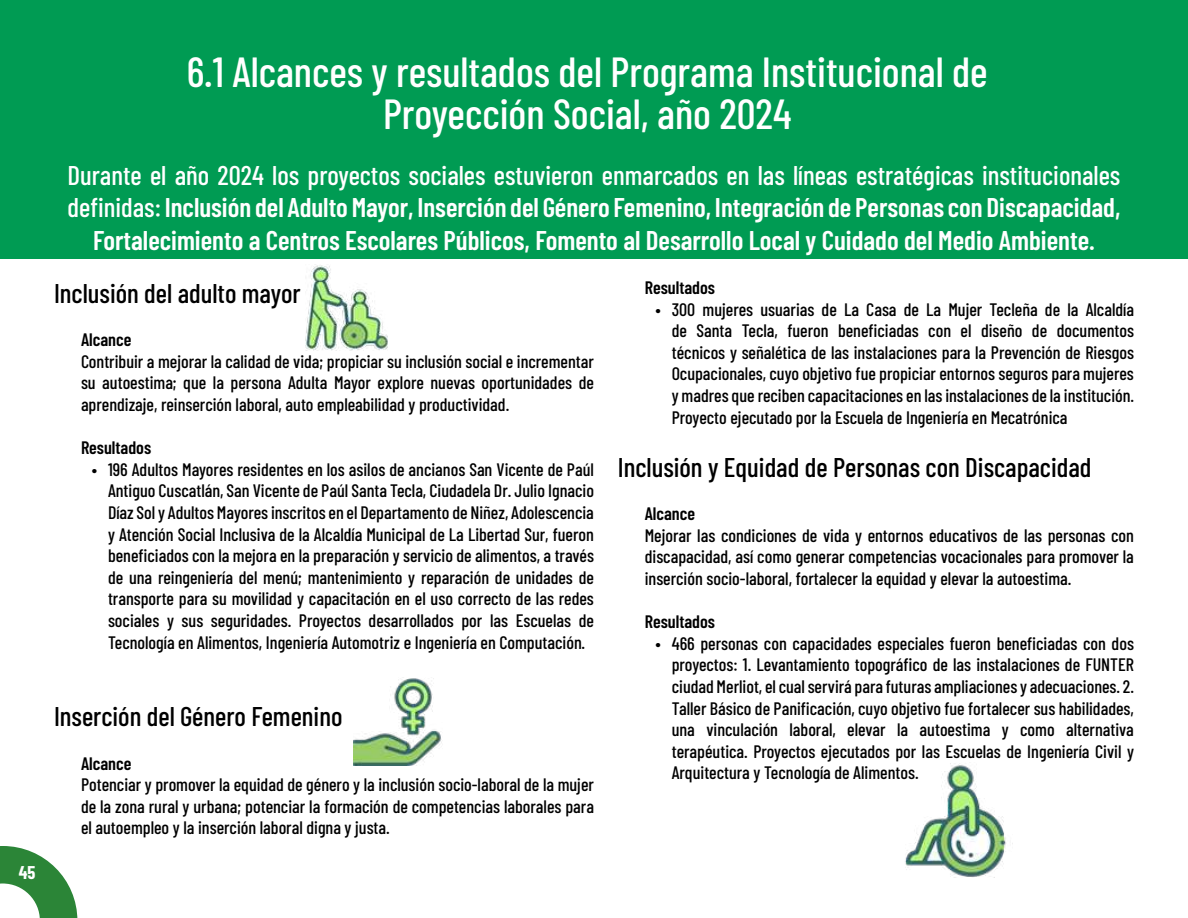
<style>
.page{position:relative;width:1188px;height:918px;background:#fff}
.page>*{position:absolute;margin:0;border:0;box-sizing:border-box;transform-origin:0 0}
.t1{font:500 42px/42px "Barlow Condensed";color:#fff;text-align:center}
.t2{font:600 27px/32.4px "Barlow Condensed";color:#fff;text-align:center}
.t3{font:500 27px "Barlow Condensed";color:#000}
.t4{font:500 18px/21.6px "Barlow Condensed";color:#000;text-align:justify}
.t5{font:600 18px "Barlow Condensed";color:#000}
.t6{font:700 18px "Barlow Condensed";color:#fff}
.s1{font-weight:500}
</style>
<div class="page">
<svg style="left:0;top:846px;width:77px;height:72px"></svg>
<div style="left:0;top:0;width:1188px;height:258px;background:#009b53"></div>
<img style="left:306px;top:264px;width:82px;height:86px">
<img style="left:353px;top:678px;width:89px;height:87px">
<img style="left:905px;top:763px;width:101px;height:114px">
<p class="t6" style="left:19px;top:860px;width:18px">45</p>
<h1 class="t1" style="left:187px;top:48px;width:803px">6.1 Alcances y resultados del Programa Institucional de<br>Proyección Social, año 2024</h1>
<p class="t2" style="left:68px;top:157px;width:1054px"><span class="s1">Durante el año 2024 los proyectos sociales estuvieron enmarcados en las líneas estratégicas institucionales definidas:</span> Inclusión del Adulto Mayor, Inserción del Género Femenino, Integración de Personas con Discapacidad,<br>Fortalecimiento a Centros Escolares Públicos, Fomento al Desarrollo Local y Cuidado del Medio Ambiente.</p>
<h2 class="t3" style="left:54px;top:274px;width:248px">Inclusión del adulto mayor</h2>
<p class="t5" style="left:81px;top:327px;width:52px">Alcance</p>
<p class="t4" style="left:81px;top:349px;width:514px">Contribuir a mejorar la calidad de vida; propiciar su inclusión social e incrementar su autoestima; que la persona Adulta Mayor explore nuevas oportunidades de aprendizaje, reinserción laboral, auto empleabilidad y productividad.</p>
<p class="t5" style="left:81px;top:435px;width:72px">Resultados</p>
<p class="t4" style="left:108px;top:457px;width:488px;text-indent:-16px">• 196 Adultos Mayores residentes en los asilos de ancianos San Vicente de Paúl Antiguo Cuscatlán, San Vicente de Paúl Santa Tecla, Ciudadela Dr. Julio Ignacio Díaz Sol y Adultos Mayores inscritos en el Departamento de Niñez, Adolescencia y Atención Social Inclusiva de la Alcaldía Municipal de La Libertad Sur, fueron beneficiados con la mejora en la preparación y servicio de alimentos, a través de una reingeniería del menú; mantenimiento y reparación de unidades de transporte para su movilidad y capacitación en el uso correcto de las redes sociales y sus seguridades. Proyectos desarrollados por las Escuelas de Tecnología en Alimentos, Ingeniería Automotriz e Ingeniería en Computación.</p>
<h2 class="t3" style="left:618px;top:448px;width:475px">Inclusión y Equidad de Personas con Discapacidad</h2>
<p class="t5" style="left:645px;top:275px;width:72px">Resultados</p>
<p class="t4" style="left:672px;top:297px;width:464px;text-indent:-16px">• 300 mujeres usuarias de La Casa de La Mujer Tecleña de la Alcaldía de Santa Tecla, fueron beneficiadas con el diseño de documentos técnicos y señalética de las instalaciones para la Prevención de Riesgos Ocupacionales, cuyo objetivo fue propiciar entornos seguros para mujeres y madres que reciben capacitaciones en las instalaciones de la institución.<br>Proyecto ejecutado por la Escuela de Ingeniería en Mecatrónica</p>
<p class="t5" style="left:645px;top:501px;width:52px">Alcance</p>
<p class="t4" style="left:645px;top:523px;width:491px">Mejorar las condiciones de vida y entornos educativos de las personas con discapacidad, así como generar competencias vocacionales para promover la inserción socio-laboral, fortalecer la equidad y elevar la autoestima.</p>
<p class="t5" style="left:645px;top:609px;width:72px">Resultados</p>
<p class="t4" style="left:672px;top:631px;width:464px;text-indent:-16px">• 466 personas con capacidades especiales fueron beneficiadas con dos proyectos: 1. Levantamiento topográfico de las instalaciones de FUNTER ciudad Merliot, el cual servirá para futuras ampliaciones y adecuaciones. 2.<br>Taller Básico de Panificación, cuyo objetivo fue fortalecer sus habilidades, una vinculación laboral, elevar la autoestima y como alternativa terapéutica. Proyectos ejecutados por las Escuelas de Ingeniería Civil y Arquitectura y Tecnología de Alimentos.</p>
<h2 class="t3" style="left:54px;top:697px;width:290px">Inserción del Género Femenino</h2>
<p class="t5" style="left:81px;top:750px;width:52px">Alcance</p>
<p class="t4" style="left:81px;top:773px;width:515px">Potenciar y promover la equidad de género y la inclusión socio-laboral de la mujer de la zona rural y urbana; potenciar la formación de competencias laborales para el autoempleo y la inserción laboral digna y justa.</p>
</div>
